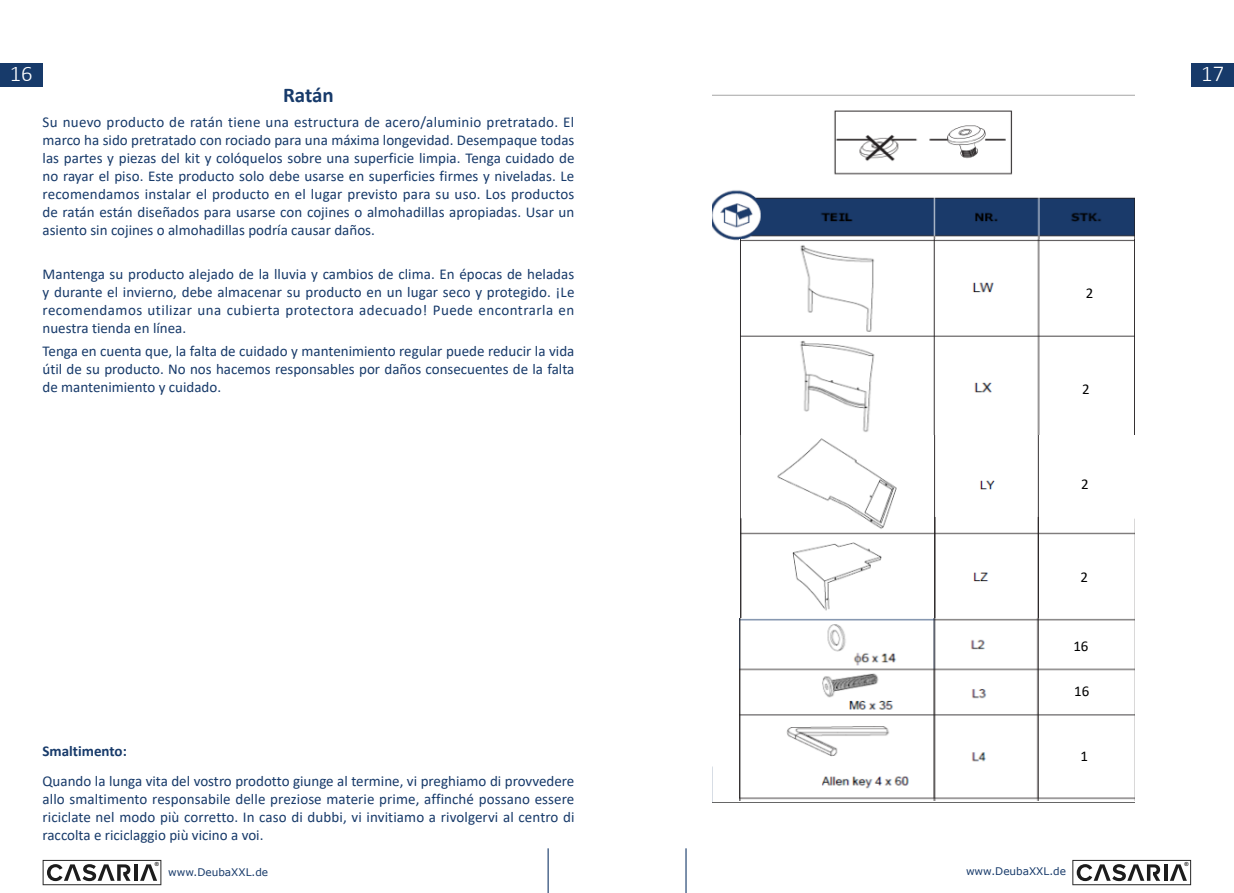
<style>
.page{position:relative;width:1234px;height:893px;background:#fff}
.page>*{position:absolute;margin:0;border:0;box-sizing:border-box;transform-origin:0 0}
.t1{font:300 22.5px "Calibri";color:#fff}
.t2{font:700 21px "Calibri";letter-spacing:-.005em;color:#173a6a}
.t3{font:15px/18px "Calibri";color:#173a6a;text-align:justify}
.t4{font:700 15px "Calibri";color:#173a6a}
.t5{font:15px "Calibri";color:#000}
.t6{font:10.5px "Verdana";color:#173a6a}
.t7{font:700 5.55px "Arial";color:#1c1c1c}
</style>
<div class="page">
<div style="left:0;top:63px;width:43px;height:23px;background:#173a6a"></div>
<div style="left:1191px;top:63px;width:42px;height:23px;background:#173a6a"></div>
<hr style="left:547px;top:848px;width:1px;height:45px;background:#173a6a">
<hr style="left:685px;top:848px;width:1px;height:45px;background:#173a6a">
<svg style="left:43px;top:860px;width:118px;height:25px"></svg>
<svg style="left:1072px;top:860px;width:118px;height:25px"></svg>
<img style="left:712px;top:94px;width:421px;height:709px">
<img style="left:739px;top:239px;width:394px;height:562px">
<div style="left:1074px;top:278px;width:28px;height:27px;background:#fff"></div>
<div style="left:1070px;top:375px;width:29px;height:27px;background:#fff"></div>
<div style="left:1070px;top:469px;width:28px;height:28px;background:#fff"></div>
<div style="left:1069px;top:562px;width:28px;height:27px;background:#fff"></div>
<div style="left:1062px;top:677px;width:41px;height:27px;background:#fff"></div>
<div style="left:1062px;top:631px;width:41px;height:28px;background:#fff"></div>
<div style="left:1069px;top:741px;width:28px;height:27px;background:#fff"></div>
<h1 class="t1" style="left:10px;top:60px;width:24px">16</h1>
<h1 class="t1" style="left:1200px;top:60px;width:24px">17</h1>
<p class="t2" style="left:283px;top:80px;width:52px">Ratán</p>
<p class="t3" style="left:43px;top:112px;width:533px">Su nuevo producto de ratán tiene una estructura de acero/aluminio pretratado. El marco ha sido pretratado con rociado para una máxima longevidad. Desempaque todas las partes y piezas del kit y colóquelos sobre una superficie limpia. Tenga cuidado de no rayar el piso. Este producto solo debe usarse en superficies firmes y niveladas. Le recomendamos instalar el producto en el lugar previsto para su uso. Los productos de ratán están diseñados para usarse con cojines o almohadillas apropiadas. Usar un asiento sin cojines o almohadillas podría causar daños.</p>
<p class="t3" style="left:43px;top:265px;width:533px">Mantenga su producto alejado de la lluvia y cambios de clima. En épocas de heladas y durante el invierno, debe almacenar su producto en un lugar seco y protegido. ¡Le recomendamos utilizar una cubierta protectora adecuado! Puede encontrarla en nuestra tienda en línea.</p>
<p class="t3" style="left:43px;top:341px;width:533px">Tenga en cuenta que, la falta de cuidado y mantenimiento regular puede reducir la vida útil de su producto. No nos hacemos responsables por daños consecuentes de la falta de mantenimiento y cuidado.</p>
<p class="t4" style="left:43px;top:740px;width:86px">Smaltimento:</p>
<p class="t3" style="left:43px;top:772px;width:533px">Quando la lunga vita del vostro prodotto giunge al termine, vi preghiamo di provvedere allo smaltimento responsabile delle preziose materie prime, affinché possano essere riciclate nel modo più corretto. In caso di dubbi, vi invitiamo a rivolgervi al centro di raccolta e riciclaggio più vicino a voi.</p>
<p class="t5" style="left:1085px;top:282px;width:9px">2</p>
<p class="t5" style="left:1081px;top:379px;width:9px">2</p>
<p class="t5" style="left:1080px;top:474px;width:9px">2</p>
<p class="t5" style="left:1080px;top:566px;width:9px">2</p>
<p class="t5" style="left:1073px;top:636px;width:17px">16</p>
<p class="t5" style="left:1073px;top:681px;width:17px">16</p>
<p class="t5" style="left:1080px;top:745px;width:9px">1</p>
<p class="t7" style="left:155px;top:861px;width:6px">®</p>
<p class="t7" style="left:1184px;top:861px;width:6px">®</p>
<p class="t6" style="left:168px;top:865px;width:101px">www.DeubaXXL.de</p>
<p class="t6" style="left:965px;top:863px;width:101px">www.DeubaXXL.de</p>
</div>
